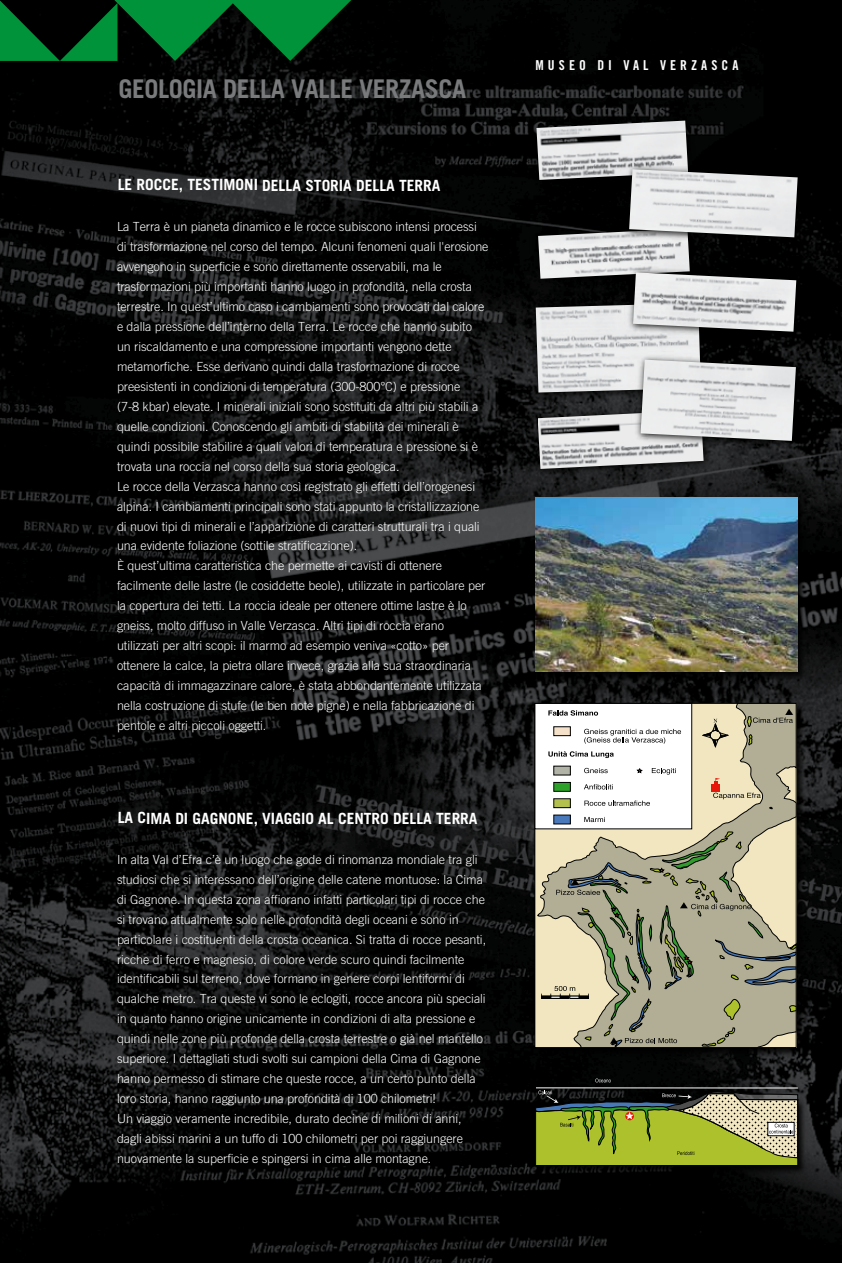
<style>
.page{position:relative;width:842px;height:1263px;background:#fff}
.page>*{position:absolute;margin:0;border:0;box-sizing:border-box;transform-origin:0 0}
.t1{font:700 25.8px "Trade Gothic";letter-spacing:-.02em;color:#787a7c}
.t2{font:700 15.45px "Trade Gothic";letter-spacing:-.005em;color:#fff}
.t3{font:13.65px "Trade Gothic Bold Cond Twenty";letter-spacing:.295em;color:#fff}
.t4{font:300 12.6px/20px "Trade Gothic";letter-spacing:-.005em;color:#fff}
</style>
<div class="page">
<img style="left:0;top:0;width:842px;height:1263px">
<svg style="left:0;top:0;width:351px;height:61px;background:#014c1e"></svg>
<img style="left:533px;top:701px;width:274px;height:358px">
<svg style="left:538px;top:703px;width:258px;height:345px;background:#cac2a4"></svg>
<svg style="left:749px;top:734px;width:3px;height:11px"></svg>
<div style="left:535px;top:703px;width:157px;height:126px;background:#fff"></div>
<svg style="left:584px;top:784px;width:29px;height:5px"></svg>
<svg style="left:584px;top:817px;width:21px;height:5px"></svg>
<svg style="left:584px;top:800px;width:66px;height:6px"></svg>
<div style="left:554px;top:782px;width:16px;height:9px;background:#2ea12a"></div>
<div style="left:554px;top:782px;width:16px;height:9px;border:1px solid #000"></div>
<div style="left:554px;top:799px;width:16px;height:9px;background:#b4c04e"></div>
<div style="left:554px;top:799px;width:16px;height:9px;border:1px solid #000"></div>
<div style="left:554px;top:815px;width:16px;height:9px;background:#4979bb"></div>
<svg style="left:548px;top:751px;width:66px;height:7px"></svg>
<div style="left:554px;top:766px;width:16px;height:9px;background:#b1b3a6"></div>
<svg style="left:584px;top:768px;width:24px;height:5px"></svg>
<svg style="left:652px;top:768px;width:24px;height:7px"></svg>
<svg style="left:548px;top:710px;width:50px;height:6px"></svg>
<div style="left:554px;top:727px;width:16px;height:9px;background:#f5e1c9"></div>
<div style="left:554px;top:727px;width:16px;height:9px;border:1px solid #000"></div>
<svg style="left:584px;top:729px;width:97px;height:15px"></svg>
<svg style="left:637px;top:769px;width:5px;height:4px"></svg>
<svg style="left:747px;top:709px;width:46px;height:18px"></svg>
<svg style="left:702px;top:719px;width:27px;height:28px"></svg>
<div style="left:712px;top:784px;width:8px;height:7px;background:#e7170b"></div>
<svg style="left:714px;top:778px;width:6px;height:6px"></svg>
<svg style="left:713px;top:793px;width:48px;height:6px"></svg>
<svg style="left:541px;top:832px;width:256px;height:215px;background:#b0ad91"></svg>
<img style="left:533px;top:1076px;width:276px;height:100px">
<svg style="left:595px;top:1078px;width:16px;height:4px"></svg>
<hr style="left:536px;top:1087px;width:262px;height:1px;background:#fff">
<svg style="left:535px;top:1090px;width:263px;height:76px;background:#8c9943"></svg>
<img style="left:527px;top:295px;width:185px;height:108px">
<img style="left:536px;top:303px;width:165px;height:89px">
<div style="left:529px;top:220px;width:171px;height:70px;background:#020303"></div>
<img style="left:538px;top:229px;width:152px;height:50px">
<img style="left:528px;top:112px;width:171px;height:79px">
<img style="left:536px;top:121px;width:152px;height:59px">
<img style="left:529px;top:402px;width:185px;height:78px">
<img style="left:538px;top:410px;width:166px;height:59px">
<img style="left:620px;top:160px;width:189px;height:88px">
<img style="left:629px;top:169px;width:169px;height:68px">
<img style="left:632px;top:351px;width:175px;height:101px">
<img style="left:641px;top:360px;width:155px;height:81px">
<img style="left:624px;top:264px;width:183px;height:79px">
<img style="left:633px;top:272px;width:163px;height:60px">
<img style="left:533px;top:471px;width:278px;height:212px">
<img style="left:535px;top:497px;width:262px;height:175px">
<h1 class="t1" style="left:118px;top:73px;width:349px">GEOLOGIA DELLA VALLE VERZASCA</h1>
<p class="t2" style="left:118px;top:176px;width:324px">LE ROCCE, TESTIMONI DELLA STORIA DELLA TERRA</p>
<p class="t4" style="left:117px;top:217px;width:373px">La Terra è un pianeta dinamico e le rocce subiscono intensi processi di trasformazione nel corso del tempo. Alcuni fenomeni quali l'erosione avvengono in superficie e sono direttamente osservabili, ma le trasformazioni più importanti hanno luogo in profondità, nella crosta terrestre. In quest’ultimo caso i cambiamenti sono provocati dal calore e dalla pressione dell’interno della Terra. Le rocce che hanno subito un riscaldamento e una compressione importanti vengono dette metamorfiche. Esse derivano quindi dalla trasformazione di rocce preesistenti in condizioni di temperatura (300-800°C) e pressione<br>(7-8 kbar) elevate. I minerali iniziali sono sostituiti da altri più stabili a quelle condizioni. Conoscendo gli ambiti di stabilità dei minerali è quindi possibile stabilire a quali valori di temperatura e pressione si è trovata una roccia nel corso della sua storia geologica.<br>Le rocce della Verzasca hanno così registrato gli effetti dell’orogenesi alpina. I cambiamenti principali sono stati appunto la cristallizzazione di nuovi tipi di minerali e l’apparizione di caratteri strutturali tra i quali una evidente foliazione (sottile stratificazione).<br>È quest’ultima caratteristica che permette ai cavisti di ottenere facilmente delle lastre (le cosiddette beole), utilizzate in particolare per la copertura dei tetti. La roccia ideale per ottenere ottime lastre è lo gneiss, molto diffuso in Valle Verzasca. Altri tipi di roccia erano utilizzati per altri scopi: il marmo ad esempio veniva «cotto» per ottenere la calce, la pietra ollare invece, grazie alla sua straordinaria capacità di immagazzinare calore, è stata abbondantemente utilizzata nella costruzione di stufe (le ben note pigne) e nella fabbricazione di pentole e altri piccoli oggetti.</p>
<p class="t2" style="left:118px;top:809px;width:361px">LA CIMA DI GAGNONE, VIAGGIO AL CENTRO DELLA TERRA</p>
<p class="t4" style="left:117px;top:849px;width:371px">In alta Val d’Efra c’è un luogo che gode di rinomanza mondiale tra gli studiosi che si interessano dell’origine delle catene montuose: la Cima di Gagnone. In questa zona affiorano infatti particolari tipi di rocce che si trovano attualmente solo nelle profondità degli oceani e sono in particolare i costituenti della crosta oceanica. Si tratta di rocce pesanti, ricche di ferro e magnesio, di colore verde scuro quindi facilmente identificabili sul terreno, dove formano in genere corpi lentiformi di qualche metro. Tra queste vi sono le eclogiti, rocce ancora più speciali in quanto hanno origine unicamente in condizioni di alta pressione e quindi nelle zone più profonde della crosta terrestre o già nel mantello superiore. I dettagliati studi svolti sui campioni della Cima di Gagnone hanno permesso di stimare che queste rocce, a un certo punto della loro storia, hanno raggiunto una profondità di 100 chilometri!<br>Un viaggio veramente incredibile, durato decine di milioni di anni, dagli abissi marini a un tuffo di 100 chilometri per poi raggiungere nuovamente la superficie e spingersi in cima alle montagne.</p>
<p class="t3" style="left:536px;top:57px;width:204px">MUSEO DI VAL VERZASCA</p>
</div>
